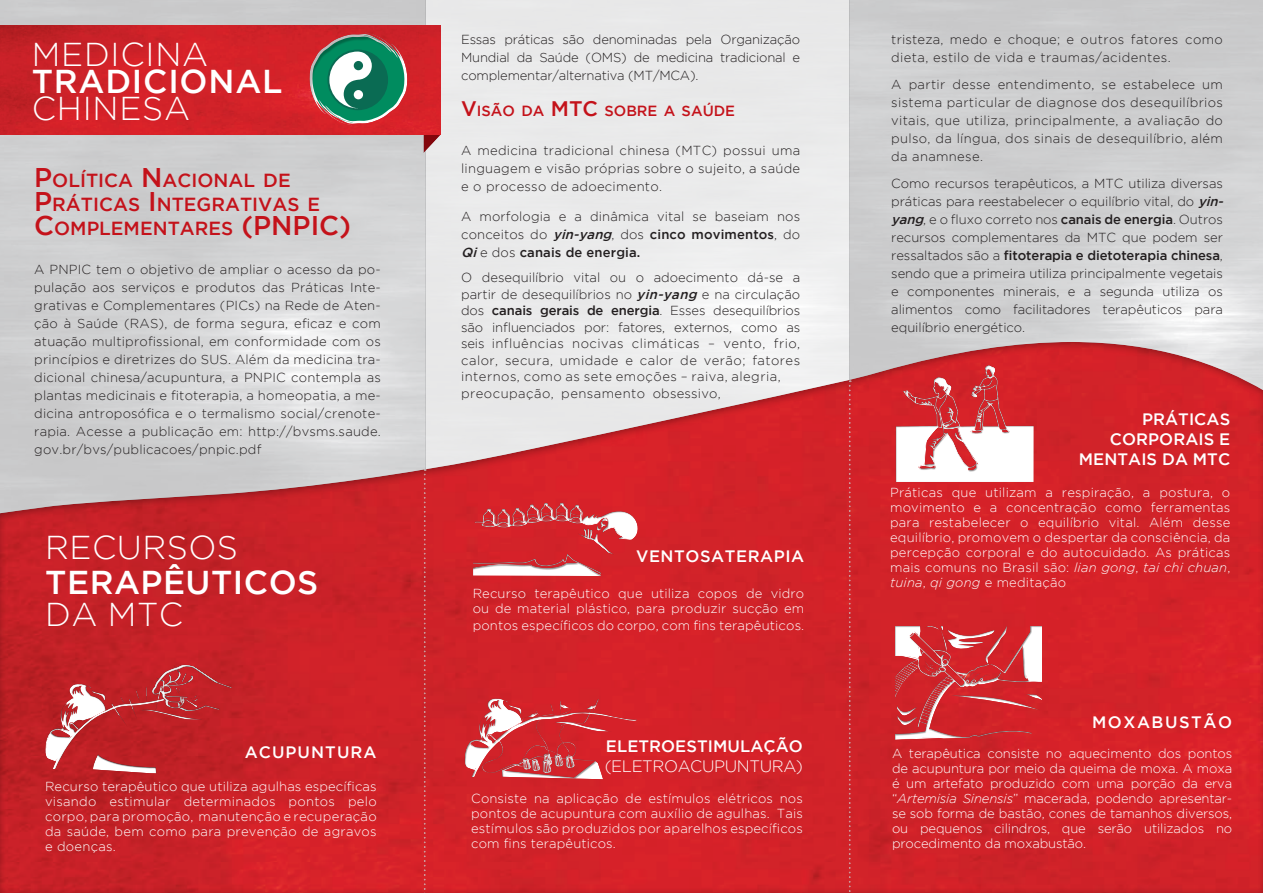
<style>
.page{position:relative;width:1263px;height:893px;background:#fff}
.page>*{position:absolute;margin:0;border:0;box-sizing:border-box;transform-origin:0 0}
.t1{font:300 33px "Gotham";letter-spacing:.02em;color:#fff}
.t2{font:500 33px "Gotham";letter-spacing:.015em;color:#fff}
.t3{font:500 27px "Gotham";color:#c4121a}
.t4{font:500 18.9px/24px "Gotham";color:#c4121a}
.t5{font:500 16.5px "Gotham";letter-spacing:.035em;color:#fff}
.t6{font:300 16.5px "Gotham";color:#fff}
.t7{font:500 16.5px "Gotham";letter-spacing:.065em;color:#fff}
.t8{font:500 16.5px "Gotham";letter-spacing:.095em;color:#fff}
.t9{font:500 14.7px "Gotham";color:#c4121a}
.t10{font:300 13.05px/18px "Gotham";color:#231f20;text-align:justify}
.t11{font:300 13.05px/15px "Gotham";letter-spacing:.01em;color:#fff;text-align:justify}
.t12{font:300 13.05px/18px "Gotham";letter-spacing:.03em;color:#231f20}
.s1{font-size:27px}
.s2{font-size:21px}
.s3{font-weight:500;font-style:italic}
.s4{font-weight:500}
.s5{font-style:italic}
</style>
<div class="page">
<img style="left:0;top:0;width:425px;height:341px">
<div style="left:425px;top:0;width:424px;height:341px;background:#eaeaeb"></div>
<div style="left:0;top:341px;width:1263px;height:552px;background:#231f20;opacity:.5"></div>
<div style="left:895px;top:362px;width:144px;height:120px;background:#231f20;opacity:.5"></div>
<div style="left:37px;top:660px;width:219px;height:120px;background:#231f20;opacity:.8"></div>
<div style="left:454px;top:689px;width:183px;height:93px;background:#231f20;opacity:.5"></div>
<div style="left:894px;top:626px;width:149px;height:120px;background:#231f20;opacity:.5"></div>
<div style="left:472px;top:486px;width:171px;height:99px;background:#231f20;opacity:.5"></div>
<div style="left:422px;top:133px;width:21px;height:21px;background:#231f20;opacity:.22"></div>
<div style="left:422px;top:467px;width:5px;height:426px;background:#231f20;opacity:.22"></div>
<div style="left:847px;top:379px;width:5px;height:514px;background:#231f20;opacity:.22"></div>
<img style="left:0;top:26px;width:440px;height:109px">
<div style="left:300px;top:31px;width:121px;height:102px;background:#231f20;opacity:.3"></div>
<h1 class="t1" style="left:32px;top:36px;width:51px">Medicina</h1>
<h1 class="t2" style="left:32px;top:62px;width:46px">Tradicional</h1>
<h1 class="t1" style="left:32px;top:90px;width:73px">Chinesa</h1>
<h3 class="t4" style="left:34px;top:168px;width:287px"><span class="s1">P</span>OLÍTICA <span class="s1">N</span>ACIONAL DE<br><span class="s1">P</span>RÁTICAS <span class="s1">I</span> NTEGRATIVAS E<br><span class="s1">C</span>OMPLEMENTARES <span class="s1">(PNPI</span></h3>
<h2 class="t3" style="left:319px;top:210px;width:33px">C)</h2>
<p class="t10" style="left:34px;top:260px;width:348px">A PNPIC tem o objetivo de ampliar o acesso da po&shy;pulação aos serviços e produtos das Práticas Inte&shy;grativas e Complementares (PICs) na Rede de Aten&shy;ção à Saúde (RAS), de forma segura, eficaz e com atuação multiprofissional, em conformidade com os princípios e diretrizes do SUS. Além da medicina tra&shy;dicional chinesa/acupuntura, a PNPIC contempla as plantas medicinais e fitoterapia, a homeopatia, a me&shy;dicina antroposófica e o termalismo social/crenote&shy;rapia. Acesse a publicação em: http://bvsms.saude. gov.br/bvs/publicacoes/pnpic.pdf</p>
<h1 class="t1" style="left:45px;top:529px;width:49px">Recursos</h1>
<h1 class="t2" style="left:45px;top:563px;width:46px">Tera</h1>
<h1 class="t2" style="left:141px;top:563px;width:93px">pêuticos</h1>
<h1 class="t1" style="left:45px;top:596px;width:140px">da MTC</h1>
<p class="t7" style="left:245px;top:742px;width:119px">Acupuntura</p>
<p class="t11" style="left:45px;top:778px;width:333px">Recurso terapêutico que utiliza agulhas específicas visando estimular determinados pontos pelo corpo, para promoção, manutenção e recuperação da saúde, bem como para prevenção de agravos e doenças.</p>
<p class="t10" style="left:461px;top:30px;width:341px">Essas práticas são denominadas pela Organização Mundial da Saúde (OMS) de medicina tradicional e complementar/alternativa (MT/MCA).</p>
<p class="t9" style="left:461px;top:102px;width:275px"><span class="s2">V</span>ISÃO DA <span class="s2">MTC</span> SOBRE A SAÚDE</p>
<p class="t10" style="left:461px;top:141px;width:341px">A medicina tradicional chinesa (MTC) possui uma linguagem e visão próprias sobre o sujeito, a saúde e o processo de adoecimento.</p>
<p class="t10" style="left:461px;top:207px;width:341px">A morfologia e a dinâmica vital se baseiam nos conceitos do <span class="s3">yin-yang</span>, dos <span class="s4">cinco movimentos</span>, do <span class="s3">Qi</span>e dos <span class="s4">canais de energia.</span></p>
<p class="t10" style="left:461px;top:269px;width:341px;line-height:16.5px;text-align:left">O desequilíbrio vital ou o adoecimento dá-se a partir de desequilíbrios no <span class="s3">yin-yang</span> e na circulação dos <span class="s4">canais gerais de energia</span>. Esses desequilíbrios são influenciados por: fatores, externos, como as seis influências nocivas climáticas – vento, frio, calor, secura, umidade e calor de verão; fatores internos, como as sete emoções – raiva, alegria, preocupação, pensamento obsessivo,</p>
<p class="t5" style="left:636px;top:547px;width:170px">VENTOSATERAPIA</p>
<p class="t11" style="left:473px;top:586px;width:333px">Recurso terapêutico que utiliza copos de vidro ou de material plástico, para produzir sucção em</p>
<p class="t11" style="left:473px;top:617px;width:333px">pontos específicos do corpo, com fins terapêuticos.</p>
<p class="t5" style="left:606px;top:737px;width:23px">Eletroestim</p>
<p class="t5" style="left:727px;top:737px;width:75px">ulação</p>
<p class="t6" style="left:605px;top:757px;width:40px">(Eletroacupuntura</p>
<p class="t6" style="left:796px;top:757px;width:9px">)</p>
<p class="t11" style="left:471px;top:791px;width:333px">Consiste na aplicação de estímulos elétricos nos pontos de acupuntura com auxílio de agulhas. Tais estímulos são produzidos por aparelhos específicos com fins terapêuticos.</p>
<p class="t12" style="left:891px;top:30px;width:333px">tristeza, medo e choque; e outros fatores como dieta, estilo de vida e traumas/acidentes.</p>
<p class="t10" style="left:891px;top:75px;width:333px">A partir desse entendimento, se estabelece um sistema particular de diagnose dos desequilíbrios vitais, que utiliza, principalmente, a avaliação do pulso, da língua, dos sinais de desequilíbrio, além da anamnese.</p>
<p class="t10" style="left:891px;top:174px;width:337px;text-align:left">Como recursos terapêuticos, a MTC utiliza diversas práticas para reestabelecer o equilíbrio vital, do <span class="s3">yin&shy;yang</span>, e o fluxo correto nos <span class="s4">canais de energia</span>. Outros recursos complementares da MTC que podem ser ressaltados são a <span class="s4">fitoterapia e dietoterapia chinesa</span>, sendo que a primeira utiliza principalmente vegetais e componentes minerais, e a segunda utiliza os alimentos como facilitadores terapêuticos para equilíbrio energético.</p>
<p class="t5" style="left:1142px;top:409px;width:48px">Práticas</p>
<p class="t5" style="left:1110px;top:430px;width:14px">cor</p>
<p class="t5" style="left:1148px;top:430px;width:23px">porais</p>
<p class="t5" style="left:1219px;top:430px;width:10px">e</p>
<p class="t5" style="left:1079px;top:450px;width:12px">mentais</p>
<p class="t5" style="left:1162px;top:450px;width:70px">da MTC</p>
<p class="t11" style="left:890px;top:484px;width:342px">Práticas que utilizam a respiração, a postura, o movimento e a concentração como ferramentas para restabelecer o equilíbrio vital. Além desse equilíbrio, promovem o despertar da consciência, da percepção corporal e do autocuidado. As práticas mais comuns no Brasil são: <span class="s5">lian gong</span>, <span class="s5">tai chi chuan</span>, <span class="s5">tuina</span>, <span class="s5">qi gong</span> e meditação</p>
<p class="t8" style="left:1092px;top:712px;width:142px">MOXABUSTÃO</p>
<p class="t11" style="left:892px;top:745px;width:342px">A terapêutica consiste no aquecimento dos pontos de acupuntura por meio da queima de moxa. A moxa é um artefato produzido com uma porção da erva “<span class="s5">Artemisia Sinensis</span>” macerada, podendo apresentar&shy;se sob forma de bastão, cones de tamanhos diversos, ou pequenos cilindros, que serão utilizados no procedimento da moxabustão.</p>
</div>
